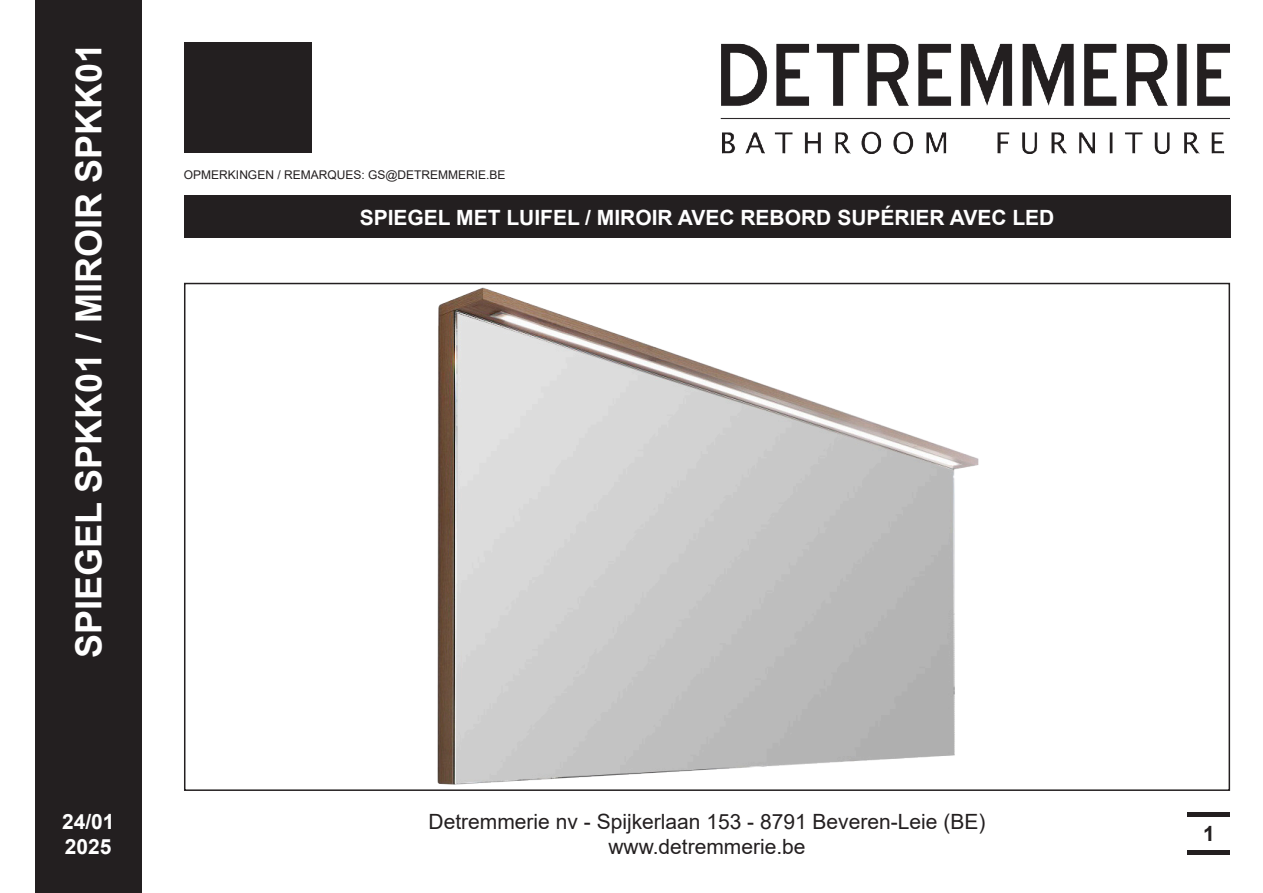
<style>
.page{position:relative;width:1263px;height:893px;background:#fff}
.page>*{position:absolute;margin:0;border:0;box-sizing:border-box;transform-origin:0 0}
.t1{font:700 36px "Arial";color:#fff}
.t2{font:21px/25.2px "Arial";color:#231f20;text-align:center}
.t3{font:700 21px/25.2px "Arial";color:#fff}
.t4{font:700 21px "Arial";color:#231f20}
.t5{font:12px "Arial";color:#231f20}
</style>
<div class="page">
<div style="left:35px;top:0;width:106px;height:893px;background:#231f20"></div>
<img style="left:720px;top:43px;width:510px;height:110px">
<div style="left:184px;top:196px;width:1046px;height:42px;background:#231f20"></div>
<div style="left:1187px;top:812px;width:43px;height:5px;background:#231f20"></div>
<div style="left:1187px;top:850px;width:43px;height:5px;background:#231f20"></div>
<div style="left:184px;top:43px;width:128px;height:110px;background:#231f20"></div>
<img style="left:437px;top:287px;width:542px;height:498px">
<h1 class="t1" style="left:63px;top:658px;width:617px;rotate:-90deg">SPIEGEL SPKK01 / MIROIR SPKK01</h1>
<p class="t3" style="left:62px;top:809px;width:54px">24/01<br>2025</p>
<p class="t5" style="left:184px;top:166px;width:323px">OPMERKINGEN / REMARQUES: GS@DETREMMERIE.BE</p>
<p class="t3" style="left:360px;top:205px;width:696px">SPIEGEL MET LUIFEL / MIROIR AVEC REBORD SUPÉRIER AVEC LED</p>
<p class="t2" style="left:429px;top:808px;width:558px">Detremmerie nv - Spijkerlaan 153 - 8791 Beveren-Leie (BE) www.detremmerie.be</p>
<p class="t4" style="left:1203px;top:819px;width:13px">1</p>
</div>
